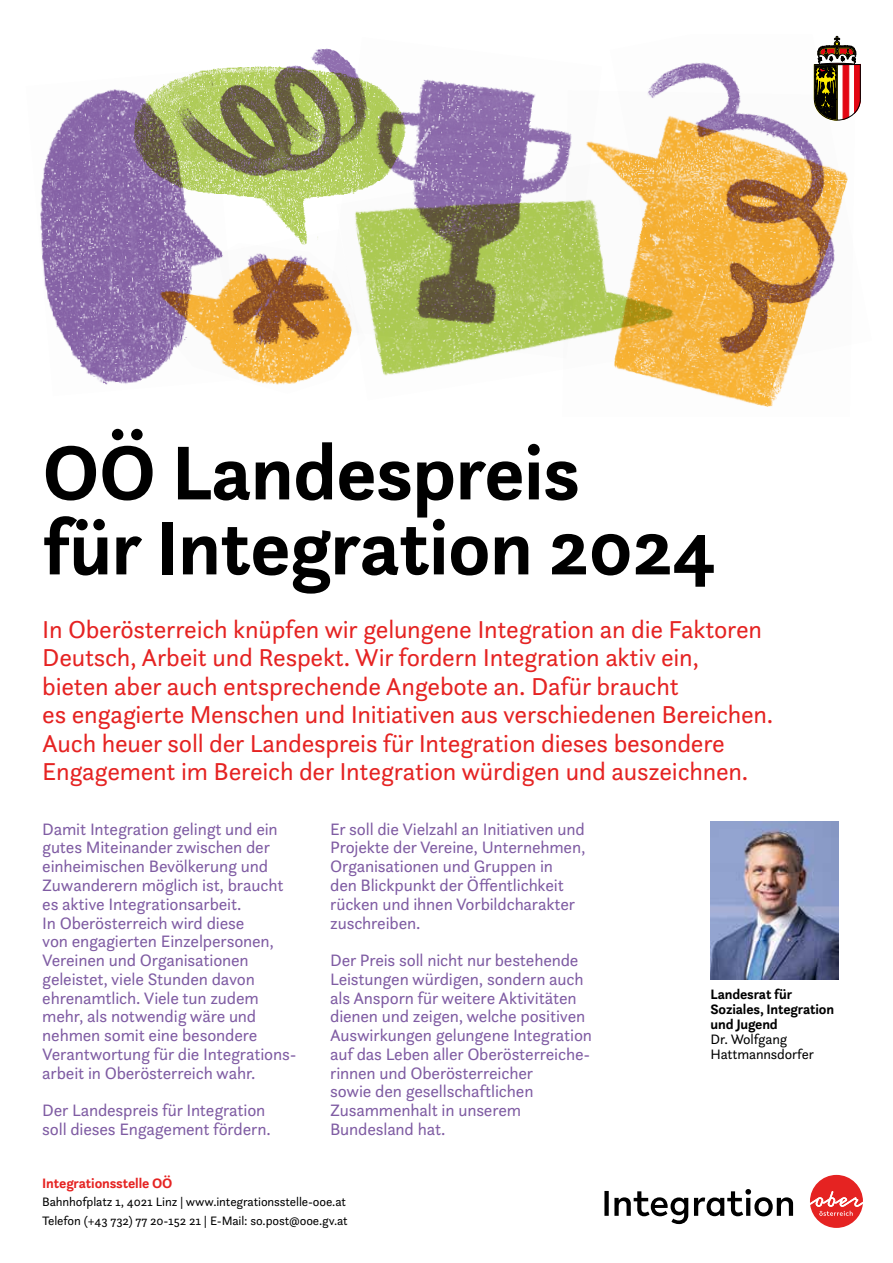
<style>
.page{position:relative;width:893px;height:1263px;background:#fff}
.page>*{position:absolute;margin:0;border:0;box-sizing:border-box;transform-origin:0 0}
.t1{font:700 79.5px/75px "Questa Sans";letter-spacing:-.01em;color:#000}
.t2{font:25.5px/28.5px "Questa Sans";letter-spacing:-.01em;color:#e52322}
.t3{font:17.25px/18.8px "Questa Sans";letter-spacing:-.01em;color:#7f5ca3}
.t4{font:700 14.25px/15px "Questa Sans";letter-spacing:-.01em;color:#000}
.t5{font:14.25px/15px "Questa Sans";letter-spacing:-.01em;color:#000}
.t6{font:700 14.25px "Questa Sans";letter-spacing:-.01em;color:#e52322}
.t7{font:12.75px/18.8px "Questa Sans";letter-spacing:-.01em;color:#000}
</style>
<div class="page">
<img style="left:430px;top:80px;width:132px;height:74px">
<img style="left:239px;top:79px;width:191px;height:150px">
<img style="left:337px;top:154px;width:225px;height:222px">
<img style="left:211px;top:48px;width:178px;height:134px">
<img style="left:562px;top:131px;width:223px;height:276px">
<img style="left:610px;top:35px;width:238px;height:344px">
<img style="left:290px;top:229px;width:69px;height:14px">
<img style="left:239px;top:243px;width:126px;height:142px">
<img style="left:40px;top:70px;width:199px;height:315px">
<img style="left:711px;top:822px;width:128px;height:157px">
<svg style="left:814px;top:36px;width:47px;height:84px"></svg>
<svg style="left:810px;top:1175px;width:53px;height:53px"></svg>
<svg style="left:604px;top:1189px;width:189px;height:35px"></svg>
<h1 class="t1" style="left:42px;top:434px;width:675px">OÖ Landespreis<br>für Integration 2024</h1>
<p class="t2" style="left:42px;top:614px;width:732px">In Oberösterreich knüpfen wir gelungene Integration an die Faktoren Deutsch, Arbeit und Respekt. Wir fordern Integration aktiv ein,<br>bieten aber auch entsprechende Angebote an. Dafür braucht<br>es engagierte Menschen und Initiativen aus verschiedenen Bereichen.<br>Auch heuer soll der Landespreis für Integration dieses besondere Engagement im Bereich der Integration würdigen und auszeichnen.</p>
<p class="t3" style="left:42px;top:819px;width:256px">Damit Integration gelingt und ein gutes Miteinander zwischen der einheimischen Bevölkerung und<br>Zuwanderern möglich ist, braucht es aktive Integrationsarbeit.<br>In Oberösterreich wird diese<br>von engagierten Einzelpersonen,<br>Vereinen und Organisationen geleistet, viele Stunden davon ehrenamtlich. Viele tun zudem mehr, als notwendig wäre und nehmen somit eine besondere<br>Verantwortung für die Integrations&shy;arbeit in Oberösterreich wahr.</p>
<p class="t3" style="left:42px;top:1100px;width:230px">Der Landespreis für Integration soll dieses Engagement fördern.</p>
<p class="t6" style="left:42px;top:1174px;width:132px">Integrationsstelle OÖ</p>
<p class="t7" style="left:42px;top:1192px;width:307px">Bahnhofplatz 1, 4021 Linz | www.integrationsstelle-ooe.at<br>Telefon (+43 732) 77 20-152 21 | E-Mail: so.post@ooe.gv.at</p>
<p class="t3" style="left:330px;top:819px;width:257px">Er soll die Vielzahl an Initiativen und<br>Projekte der Vereine, Unternehmen,<br>Organisationen und Gruppen in<br>den Blickpunkt der Öffentlichkeit rücken und ihnen Vorbildcharakter zuschreiben.</p>
<p class="t3" style="left:330px;top:950px;width:263px">Der Preis soll nicht nur bestehende<br>Leistungen würdigen, sondern auch als Ansporn für weitere Aktivitäten dienen und zeigen, welche positiven<br>Auswirkungen gelungene Integration auf das Leben aller Oberösterreiche&shy;rinnen und Oberösterreicher<br>sowie den gesellschaftlichen<br>Zusammenhalt in unserem<br>Bundesland hat.</p>
<p class="t4" style="left:711px;top:987px;width:125px">Landesrat für<br>Soziales, Integration und Jugend</p>
<p class="t5" style="left:711px;top:1032px;width:105px">Dr. Wolfgang<br>Hattmannsdorfer</p>
</div>
